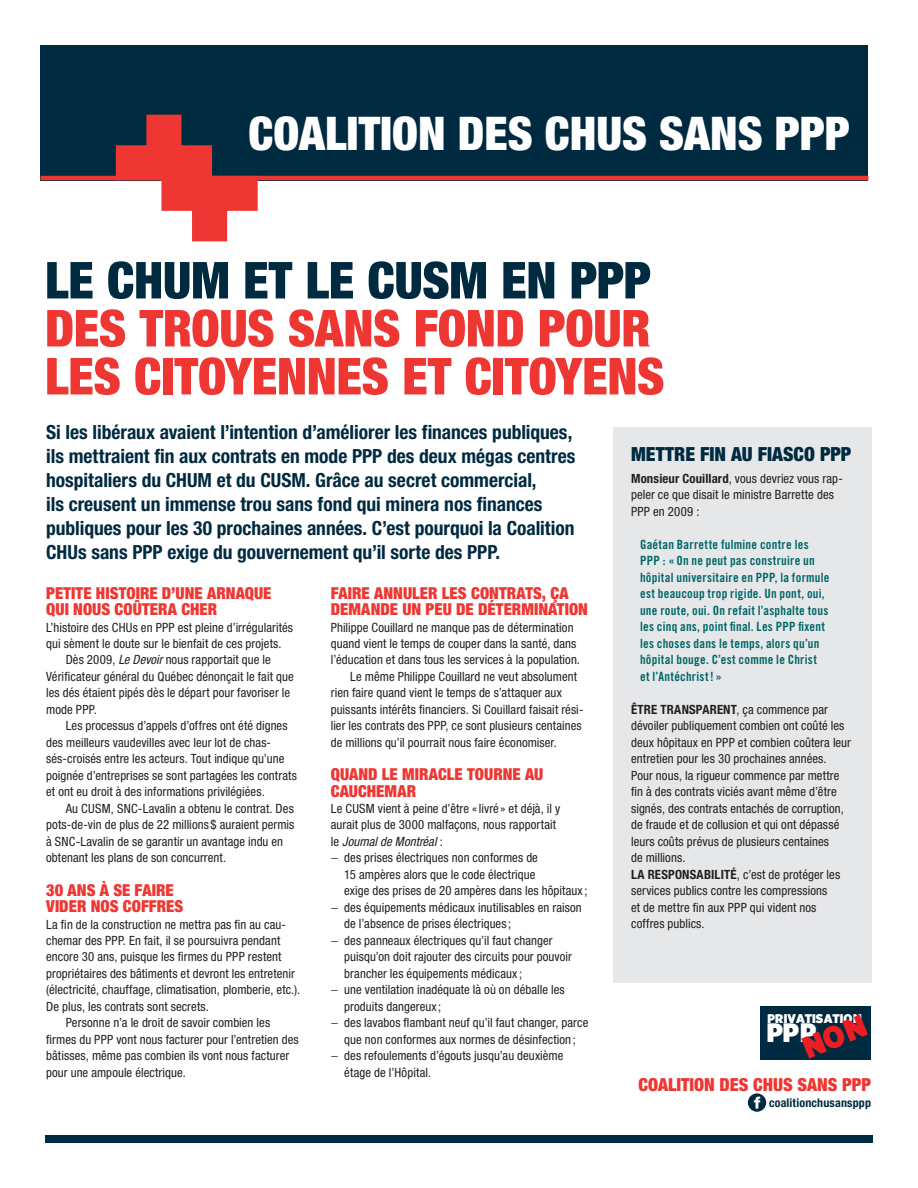
<style>
.page{position:relative;width:918px;height:1188px;background:#fff}
.page>*{position:absolute;margin:0;border:0;box-sizing:border-box;transform-origin:0 0}
.t1{font:900 condensed 51px/48px "Helvetica Neue";letter-spacing:-.005em;color:#ee3732}
.t2{font:900 condensed 51px "Helvetica Neue";letter-spacing:-.005em;color:#002a3f}
.t3{font:900 condensed 46.5px "Helvetica Neue LT Std";color:#fff}
.t4{font:900 26.55px "Gotham Narrow";color:#fff}
.t5{font:700 condensed 19.5px/24px "Helvetica Neue";color:#002a3f}
.t6{font:900 condensed 19.5px "Helvetica Neue";color:#002a3f}
.t7{font:900 condensed 18px "Helvetica Neue LT Std";color:#ee3732}
.t8{font:900 condensed 16.5px/16.5px "Helvetica Neue";color:#ee3732}
.t9{font:condensed 12.75px/16.5px "Helvetica Neue LT Std";letter-spacing:.005em;color:#231f20}
.t10{font:12.75px/16.5px "Trade Gothic LT Std Bd Cn 20";letter-spacing:.02em;color:#006667}
.t11{font:italic condensed 12.75px "Helvetica Neue LT Std";letter-spacing:.005em;color:#231f20}
.t12{font:900 12.6px "Gotham Narrow";color:#fff}
.t13{font:700 condensed 12px "Helvetica Neue LT Std";letter-spacing:.015em;color:#002a3f}
.s1{font-style:italic}
.s2{font-style:normal}
.s3{font-family:"Myriad Pro"}
.s4{font-weight:700}
</style>
<div class="page">
<div style="left:40px;top:45px;width:828px;height:136px;background:#002a3f"></div>
<hr style="left:40px;top:176px;width:828px;height:4px;background:#ee3732">
<svg style="left:114px;top:114px;width:146px;height:128px"></svg>
<div style="left:45px;top:1136px;width:828px;height:7px;background:#002a3f"></div>
<div style="left:613px;top:428px;width:258px;height:555px;background:#e6e7e9"></div>
<div style="left:761px;top:1007px;width:110px;height:53px;background:#002a3f"></div>
<svg style="left:748px;top:1093px;width:18px;height:19px"></svg>
<svg style="left:754px;top:1096px;width:6px;height:13px"></svg>
<h2 class="t3" style="left:248px;top:105px;width:603px">COALITION DES CHUS SANS PPP</h2>
<h1 class="t2" style="left:45px;top:238px;width:607px">LE CHUM ET LE CUSM EN PPP</h1>
<h1 class="t1" style="left:45px;top:301px;width:621px">DES TROUS SANS FOND POUR<br>LES CITOYENNES ET CITOYENS</h1>
<p class="t5" style="left:46px;top:419px;width:531px">Si les libéraux avaient l’intention d’améliorer les finances publiques, ils mettraient fin aux contrats en mode PPP des deux mégas centres hospitaliers du CHUM et du CUSM. Grâce au secret commercial,<br>ils creusent un immense trou sans fond qui minera nos finances publiques pour les 30 prochaines années. C’est pourquoi la Coalition CHUs sans PPP exige du gouvernement qu’il sorte des PPP.</p>
<p class="t8" style="left:46px;top:584px;width:227px">PETITE HISTOIRE D’UNE ARNAQUE<br>QUI NOUS COÛTERA CHER</p>
<p class="t9" style="left:46px;top:619px;width:248px">L’histoire des CHUs en PPP est pleine d’irrégularités</p>
<p class="t9" style="left:46px;top:635px;width:237px">qui sèment le doute sur le bienfait de ces projets.</p>
<p class="t9" style="left:66px;top:652px;width:207px">Dès 2009, <span class="s1">Le Devoir</span> nous rapportait que le</p>
<p class="t9" style="left:46px;top:668px;width:249px">Vérificateur général du Québec dénonçait le fait que</p>
<p class="t9" style="left:46px;top:685px;width:245px">les dés étaient pipés dès le départ pour favoriser le</p>
<p class="t9" style="left:46px;top:701px;width:52px">mode PPP.</p>
<p class="t9" style="left:66px;top:718px;width:223px">Les processus d’appels d’offres ont été dignes</p>
<p class="t9" style="left:46px;top:734px;width:226px">des meilleurs vaudevilles avec leur lot de chas-</p>
<p class="t9" style="left:46px;top:751px;width:240px">sés-croisés entre les acteurs. Tout indique qu’une</p>
<p class="t9" style="left:46px;top:767px;width:252px">poignée d’entreprises se sont partagées les contrats</p>
<p class="t9" style="left:46px;top:784px;width:220px">et ont eu droit à des informations privilégiées.</p>
<p class="t9" style="left:66px;top:800px;width:230px">Au CUSM, SNC-Lavalin a obtenu le contrat. Des</p>
<p class="t9" style="left:46px;top:817px;width:250px">pots-de-vin de plus de 22 millions $ auraient permis</p>
<p class="t9" style="left:46px;top:833px;width:239px">à SNC-Lavalin de se garantir un avantage indu en</p>
<p class="t9" style="left:46px;top:850px;width:181px">obtenant les plans de son concurrent.</p>
<p class="t8" style="left:46px;top:881px;width:139px">30 ANS À SE FAIRE<br>VIDER NOS COFFRES</p>
<p class="t9" style="left:46px;top:916px;width:241px">La fin de la construction ne mettra pas fin au cau-</p>
<p class="t9" style="left:46px;top:932px;width:236px">chemar des PPP. En fait, il se poursuivra pendant</p>
<p class="t9" style="left:46px;top:949px;width:237px">encore 30 ans, puisque les firmes du PPP restent</p>
<p class="t9" style="left:46px;top:965px;width:250px">propriétaires des bâtiments et devront les entretenir</p>
<p class="t9" style="left:46px;top:982px;width:256px">(électricité, chauffage, climatisation, plomberie, etc.).</p>
<p class="t9" style="left:46px;top:998px;width:164px">De plus, les contrats sont secrets.</p>
<p class="t9" style="left:66px;top:1015px;width:206px">Personne n’a le droit de savoir combien les</p>
<p class="t9" style="left:46px;top:1031px;width:254px">firmes du PPP vont nous facturer pour l’entretien des</p>
<p class="t9" style="left:46px;top:1048px;width:245px">bâtisses, même pas combien ils vont nous facturer</p>
<p class="t9" style="left:46px;top:1064px;width:141px">pour une ampoule électrique.</p>
<p class="t8" style="left:331px;top:584px;width:259px">FAIRE ANNULER LES CONTRATS, ÇA<br>DEMANDE UN PEU DE DÉTERMINATION</p>
<p class="t9" style="left:331px;top:619px;width:244px">Philippe Couillard ne manque pas de détermination</p>
<p class="t9" style="left:331px;top:635px;width:247px">quand vient le temps de couper dans la santé, dans</p>
<p class="t9" style="left:331px;top:652px;width:251px">l’éducation et dans tous les services à la population.</p>
<p class="t9" style="left:350px;top:668px;width:228px">Le même Philippe Couillard ne veut absolument</p>
<p class="t9" style="left:331px;top:685px;width:233px">rien faire quand vient le temps de s’attaquer aux</p>
<p class="t9" style="left:331px;top:701px;width:254px">puissants intérêts financiers. Si Couillard faisait rési-</p>
<p class="t9" style="left:331px;top:718px;width:253px">lier les contrats des PPP, ce sont plusieurs centaines</p>
<p class="t9" style="left:331px;top:734px;width:228px">de millions qu’il pourrait nous faire économiser.</p>
<p class="t8" style="left:331px;top:766px;width:214px">QUAND LE MIRACLE TOURNE AU<br>CAUCHEMAR</p>
<p class="t9" style="left:331px;top:800px;width:231px">Le CUSM vient à peine d’être «livré » et déjà, il y</p>
<p class="t9" style="left:331px;top:817px;width:227px">aurait plus de 3000 malfaçons, nous rapportait</p>
<p class="t11" style="left:331px;top:834px;width:113px"><span class="s2">le</span> Journal de Montréal <span class="s2">:</span></p>
<p class="t9" style="left:331px;top:850px;width:209px"><span class="s3">−</span> des prises électriques non conformes de</p>
<p class="t9" style="left:344px;top:866px;width:193px">15 ampères alors que le code électrique</p>
<p class="t9" style="left:344px;top:883px;width:245px">exige des prises de 20 ampères dans les hôpitaux ;</p>
<p class="t9" style="left:331px;top:899px;width:253px"><span class="s3">−</span> des équipements médicaux inutilisables en raison</p>
<p class="t9" style="left:344px;top:916px;width:168px">de l’absence de prises électriques ;</p>
<p class="t9" style="left:331px;top:932px;width:223px"><span class="s3">−</span> des panneaux électriques qu’il faut changer</p>
<p class="t9" style="left:344px;top:949px;width:229px">puisqu’on doit rajouter des circuits pour pouvoir</p>
<p class="t9" style="left:344px;top:965px;width:179px">brancher les équipements médicaux ;</p>
<p class="t9" style="left:331px;top:982px;width:235px"><span class="s3">−</span> une ventilation inadéquate là où on déballe les</p>
<p class="t9" style="left:344px;top:998px;width:98px">produits dangereux ;</p>
<p class="t9" style="left:331px;top:1015px;width:259px"><span class="s3">−</span> des lavabos flambant neuf qu’il faut changer, parce</p>
<p class="t9" style="left:344px;top:1031px;width:233px">que non conformes aux normes de désinfection ;</p>
<p class="t9" style="left:331px;top:1048px;width:234px"><span class="s3">−</span> des refoulements d’égouts jusqu’au deuxième</p>
<p class="t9" style="left:344px;top:1064px;width:88px">étage de l’Hôpital.</p>
<h3 class="t6" style="left:631px;top:442px;width:222px">METTRE FIN AU FIASCO PPP</h3>
<p class="t9" style="left:631px;top:470px;width:213px"><span class="s4">Monsieur Couillard</span>, vous devriez vous rap&shy;peler ce que disait le ministre Barrette des<br>PPP en 2009 :</p>
<p class="t10" style="left:640px;top:536px;width:191px">Gaétan Barrette fulmine contre les PPP : «On ne peut pas construire un hôpital universitaire en PPP, la formule est beaucoup trop rigide. Un pont, oui, une route, oui. On refait l’asphalte tous les cinq ans, point final. Les PPP fixent les choses dans le temps, alors qu’un hôpital bouge. C’est comme le Christ et l’Antéchrist!»</p>
<p class="t9" style="left:631px;top:701px;width:221px"><span class="s4">ÊTRE TRANSPARENT</span>, ça commence par dévoiler publiquement combien ont coûté les deux hôpitaux en PPP et combien coûtera leur entretien pour les 30 prochaines années.<br>Pour nous, la rigueur commence par mettre fin à des contrats viciés avant même d’être signés, des contrats entachés de corruption, de fraude et de collusion et qui ont dépassé leurs coûts prévus de plusieurs centaines<br>de millions.<br><span class="s4">LA RESPONSABILITÉ</span>, c’est de protéger les services publics contre les compressions<br>et de mettre fin aux PPP qui vident nos coffres publics.</p>
<p class="t12" style="left:767px;top:1010px;width:96px">PRIVATISATION</p>
<h3 class="t4" style="left:767px;top:1015px;width:51px">PPP</h3>
<h3 class="t7" style="left:638px;top:1073px;width:234px">COALITION DES CHUS SANS PPP</h3>
<p class="t13" style="left:769px;top:1096px;width:104px">coalitionchusansppp</p>
</div>
